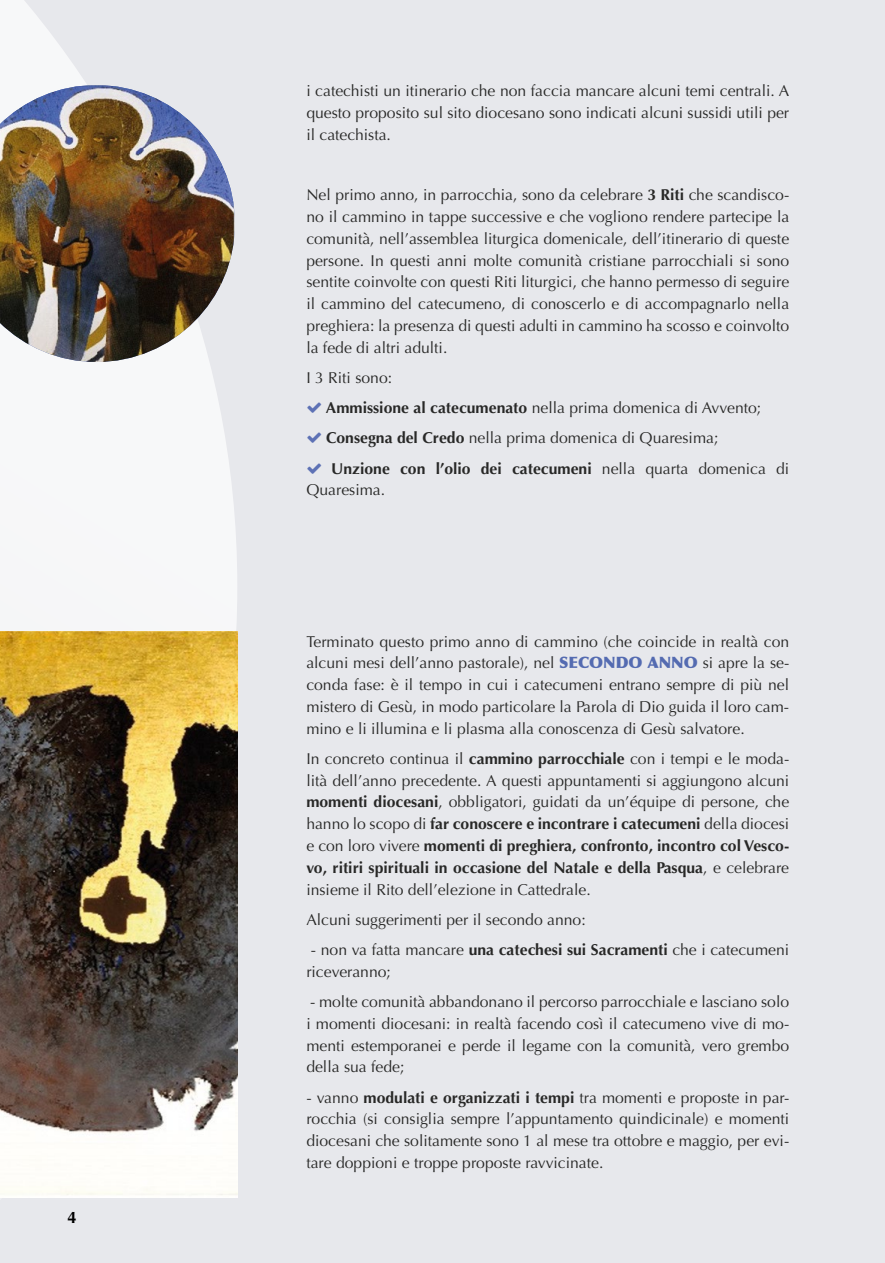
<style>
.page{position:relative;width:885px;height:1263px;background:#fff}
.page>*{position:absolute;margin:0;border:0;box-sizing:border-box;transform-origin:0 0}
.t1{font:700 16.5px "Optima";color:#000}
.t2{font:15.75px/21.8px "Optima";color:#282827;text-align:justify}
.t3{font:700 15.75px "Optima";color:#282827}
.s1{font-weight:700}
.s2{font-weight:400}
.s3{font-weight:900;color:#546bb1}
</style>
<div class="page">
<div style="left:0;top:0;width:884px;height:1263px;background:#e7e8ec"></div>
<svg style="left:0;top:0;width:237px;height:1198px;fill:#f7f8f9"></svg>
<img style="left:0;top:85px;width:235px;height:277px">
<img style="left:0;top:631px;width:237px;height:566px">
<p class="t1" style="left:67px;top:1208px;width:11px">4</p>
<p class="t2" style="left:306px;top:80px;width:484px">i catechisti un itinerario che non faccia mancare alcuni temi centrali. A questo proposito sul sito diocesano sono indicati alcuni sussidi utili per il catechista.</p>
<p class="t2" style="left:306px;top:184px;width:484px">Nel primo anno, in parrocchia, sono da celebrare <span class="s1">3 Riti</span> che scandisco&shy;no il cammino in tappe successive e che vogliono rendere partecipe la comunità, nell’assemblea liturgica domenicale, dell’itinerario di queste persone. In questi anni molte comunità cristiane parrocchiali si sono sentite coinvolte con questi Riti liturgici, che hanno permesso di seguire il cammino del catecumeno, di conoscerlo e di accompagnarlo nella preghiera: la presenza di questi adulti in cammino ha scosso e coinvolto la fede di altri adulti.</p>
<p class="t2" style="left:306px;top:367px;width:87px">I 3 Riti sono:</p>
<p class="t2" style="left:326px;top:397px;width:437px"><span class="s1">Ammissione al catecumenato</span> nella prima domenica di Avvento;</p>
<p class="t2" style="left:326px;top:427px;width:394px"><span class="s1">Consegna del Credo</span> nella prima domenica di Quaresima;</p>
<p class="t3" style="left:331px;top:459px;width:459px">Unzione con l’olio dei catecumeni <span class="s2">nella quarta domenica di</span></p>
<p class="t2" style="left:306px;top:479px;width:80px">Quaresima.</p>
<p class="t2" style="left:306px;top:631px;width:484px">Terminato questo primo anno di cammino (che coincide in realtà con alcuni mesi dell’anno pastorale), nel <span class="s3">SECONDO ANNO</span> si apre la se&shy;conda fase: è il tempo in cui i catecumeni entrano sempre di più nel mistero di Gesù, in modo particolare la Parola di Dio guida il loro cam&shy;mino e li illumina e li plasma alla conoscenza di Gesù salvatore.</p>
<p class="t2" style="left:306px;top:748px;width:484px">In concreto continua il <span class="s1">cammino parrocchiale</span> con i tempi e le moda&shy;lità dell’anno precedente. A questi appuntamenti si aggiungono alcuni <span class="s1">momenti diocesani</span>, obbligatori, guidati da un’équipe di persone, che hanno lo scopo di <span class="s1">far conoscere e incontrare i catecumeni</span> della diocesi e con loro vivere <span class="s1">momenti di preghiera, confronto, incontro col Vesco&shy;vo, ritiri spirituali in occasione del Natale e della Pasqua</span>, e celebrare insieme il Rito dell’elezione in Cattedrale.</p>
<p class="t2" style="left:306px;top:909px;width:281px">Alcuni suggerimenti per il secondo anno:</p>
<p class="t2" style="left:306px;top:939px;width:484px">- non va fatta mancare <span class="s1">una catechesi sui Sacramenti</span> che i catecumeni riceveranno;</p>
<p class="t2" style="left:306px;top:991px;width:484px">- molte comunità abbandonano il percorso parrocchiale e lasciano solo i momenti diocesani: in realtà facendo così il catecumeno vive di mo&shy;menti estemporanei e perde il legame con la comunità, vero grembo della sua fede;</p>
<p class="t2" style="left:306px;top:1086px;width:484px">- vanno <span class="s1">modulati e organizzati i tempi</span> tra momenti e proposte in par&shy;rocchia (si consiglia sempre l’appuntamento quindicinale) e momenti diocesani che solitamente sono 1 al mese tra ottobre e maggio, per evi&shy;tare doppioni e troppe proposte ravvicinate.</p>
</div>
